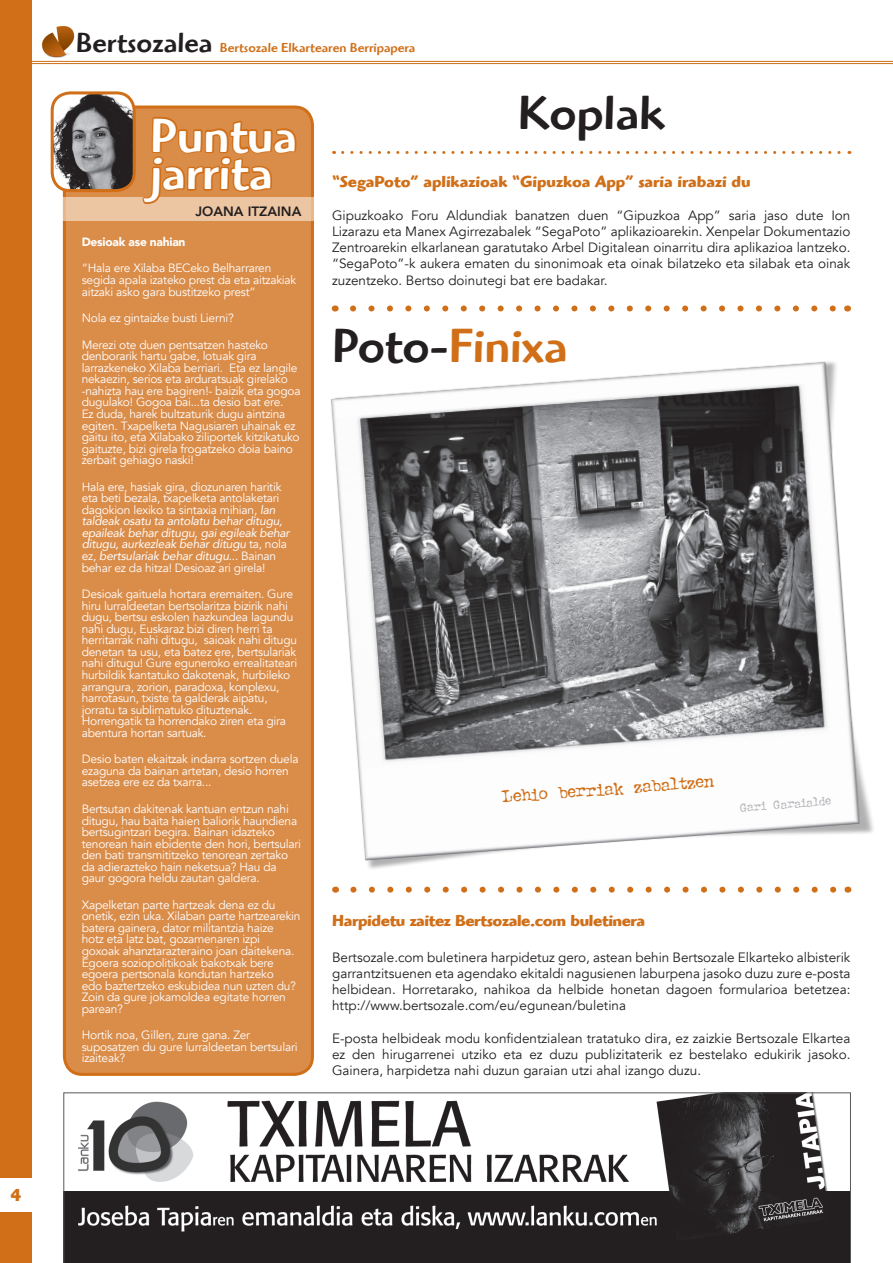
<style>
.page{position:relative;width:893px;height:1263px;background:#fff}
.page>*{position:absolute;margin:0;border:0;box-sizing:border-box;transform-origin:0 0}
.t1{font:500 49.5px "Highlander Std";color:#fff}
.t2{font:500 49.5px "Highlander Std";color:#d06f18}
.t3{font:500 49.5px "Highlander Std";color:#231f20}
.t4{font:19.5px "Typewriter Oldstyle";color:#d06f18}
.t5{font:700 18px "Highlander Std";color:#d06f18}
.t6{font:700 16.5px "Highlander Std";color:#d06f18}
.t7{font:700 16.5px "Highlander Std";letter-spacing:-.02em;color:#d06f18}
.t8{font:13.5px/16.2px "Avenir";color:#231f20;text-align:justify}
.t9{font:500 13.5px "Highlander Std";color:#d06f18}
.t10{font:13.5px "Typewriter Oldstyle";color:#b2b3b7}
.t11{font:800 13.5px "Avenir";color:#231f20}
.t12{font:12px/11.6px "Avenir";letter-spacing:-.02em;color:#fff}
.t13{font:900 12px "Avenir";letter-spacing:-.02em;color:#fff}
.s1{font-size:28.65px;color:#231f20}
.s2{font-style:italic}
.s3{color:#231f20}
</style>
<div class="page">
<div style="left:0;top:0;width:32px;height:1263px;background:#d06f18"></div>
<img style="left:41px;top:25px;width:34px;height:33px">
<hr style="left:0;top:61px;width:893px;height:1px;background:#d06f18">
<hr style="left:0;top:63px;width:893px;height:1px;background:#d06f18">
<div style="left:0;top:1178px;width:32px;height:33px;background:#fff"></div>
<div style="left:64px;top:107px;width:248px;height:967px;background:#da8c49;border-radius:18px"></div>
<div style="left:63px;top:106px;width:251px;height:970px;border:3px solid #d06f18;border-radius:18px"></div>
<div style="left:62px;top:197px;width:252px;height:24px;background:#ecc5a3"></div>
<img style="left:52px;top:95px;width:80px;height:96px">
<div style="left:51px;top:91px;width:85px;height:101px;border:3px solid #d06f18;border-radius:18px"></div>
<svg style="left:140px;top:117px;width:159px;height:90px"></svg>
<svg style="left:343px;top:151px;width:507px;height:3px"></svg>
<svg style="left:353px;top:305px;width:483px;height:6px"></svg>
<img style="left:310px;top:317px;width:564px;height:594px">
<svg style="left:63px;top:1092px;width:788px;height:171px"></svg>
<p class="t5" style="left:11px;top:1184px;width:12px">4</p>
<p class="t9" style="left:76px;top:40px;width:341px"><span class="s1">Bertsozalea</span> Bertsozale Elkartearen Berripapera</p>
<p class="t1" style="left:150px;top:107px;width:148px">Puntua</p>
<p class="t1" style="left:150px;top:144px;width:124px">jarrita</p>
<p class="t11" style="left:195px;top:199px;width:107px">JOANA ITZAINA</p>
<p class="t13" style="left:82px;top:231px;width:105px">Desioak ase nahian</p>
<p class="t12" style="left:82px;top:263px;width:216px">“Hala ere Xilaba BECeko Belharraren segida apala izateko prest da eta aitzakiak aitzaki asko gara bustitzeko prest”</p>
<p class="t12" style="left:82px;top:312px;width:154px">Nola ez gintaizke busti Lierni?</p>
<p class="t12" style="left:82px;top:339px;width:220px">Merezi ote duen pentsatzen hasteko denborarik hartu gabe, lotuak gira larrazkeneko Xilaba berriari. Eta ez langile nekaezin, serios eta arduratsuak girelako -nahizta hau ere bagiren!- baizik eta gogoa dugulako! Gogoa bai...ta desio bat ere.<br>Ez duda, harek bultzaturik dugu aintzina egiten. Txapelketa Nagusiaren uhainak ez gaitu ito, eta Xilabako ziliportek kitzikatuko gaituzte, bizi girela frogatzeko doia baino zerbait gehiago naski!</p>
<p class="t12" style="left:82px;top:481px;width:210px">Hala ere, hasiak gira, diozunaren haritik eta beti bezala, txapelketa antolaketari dagokion lexiko ta sintaxia mihian, <span class="s2">lan taldeak osatu ta antolatu behar ditugu, epaileak behar ditugu, gai egileak behar ditugu, aurkezleak behar ditugu</span> ta, nola ez, <span class="s2">bertsulariak behar ditugu</span>... Bainan behar ez da hitza! Desioaz ari girela!</p>
<p class="t12" style="left:82px;top:588px;width:217px">Desioak gaituela hortara eremaiten. Gure hiru lurraldeetan bertsolaritza bizirik nahi dugu, bertsu eskolen hazkundea lagundu nahi dugu, Euskaraz bizi diren herri ta herritarrak nahi ditugu, saioak nahi ditugu denetan ta usu, eta batez ere, bertsulariak nahi ditugu! Gure eguneroko errealitateari hurbildik kantatuko dakotenak, hurbileko arrangura, zorion, paradoxa, konplexu, harrotasun, txiste ta galderak aipatu, jorratu ta sublimatuko dituztenak.<br>Horrengatik ta horrendako ziren eta gira abentura hortan sartuak.</p>
<p class="t12" style="left:82px;top:754px;width:218px">Desio baten ekaitzak indarra sortzen duela ezaguna da bainan artetan, desio horren asetzea ere ez da txarra...</p>
<p class="t12" style="left:82px;top:803px;width:221px">Bertsutan dakitenak kantuan entzun nahi ditugu, hau baita haien baliorik haundiena bertsugintzari begira. Bainan idazteko tenorean hain ebidente den hori, bertsulari den bati transmititzeko tenorean zertako da adierazteko hain neketsua? Hau da gaur gogora heldu zautan galdera.</p>
<p class="t12" style="left:82px;top:899px;width:220px">Xapelketan parte hartzeak dena ez du onetik, ezin uka. Xilaban parte hartzearekin batera gainera, dator militantzia haize<br>hotz eta latz bat, gozamenaren izpi goxoak ahanztarazteraino joan daitekena.<br>Egoera soziopolitikoak bakotxak bere egoera pertsonala kondutan hartzeko<br>edo baztertzeko eskubidea nun uzten du?<br>Zoin da gure jokamoldea egitate horren parean?</p>
<p class="t12" style="left:82px;top:1030px;width:217px">Hortik noa, Gillen, zure gana. Zer suposatzen du gure lurraldeetan bertsulari izaiteak?</p>
<p class="t3" style="left:518px;top:84px;width:149px">Koplak</p>
<p class="t6" style="left:332px;top:172px;width:420px">“SegaPoto” aplikazioak “Gipuzkoa App” saria irabazi du</p>
<p class="t8" style="left:332px;top:207px;width:520px">Gipuzkoako Foru Aldundiak banatzen duen “Gipuzkoa App” saria jaso dute Ion Lizarazu eta Manex Agirrezabalek “SegaPoto” aplikazioarekin. Xenpelar Dokumentazio Zentroarekin elkarlanean garatutako Arbel Digitalean oinarritu dira aplikazioa lantzeko. “SegaPoto”-k aukera ematen du sinonimoak eta oinak bilatzeko eta silabak eta oinak zuzentzeko. Bertso doinutegi bat ere badakar.</p>
<p class="t2" style="left:332px;top:317px;width:237px"><span class="s3">Poto-</span>Finixa</p>
<p class="t4" style="left:501px;top:785px;width:214px;rotate:-4deg">Lehio berriak zabaltzen</p>
<p class="t10" style="left:739px;top:799px;width:93px;rotate:-4deg">Gari Garaialde</p>
<p class="t7" style="left:332px;top:910px;width:314px">Harpidetu zaitez Bertsozale.com buletinera</p>
<p class="t8" style="left:332px;top:949px;width:520px">Bertsozale.com buletinera harpidetuz gero, astean behin Bertsozale Elkarteko albisterik garrantzitsuenen eta agendako ekitaldi nagusienen laburpena jasoko duzu zure e-posta helbidean. Horretarako, nahikoa da helbide honetan dagoen formularioa betetzea: http://www.bertsozale.com/eu/egunean/buletina</p>
<p class="t8" style="left:332px;top:1030px;width:520px">E-posta helbideak modu konfidentzialean tratatuko dira, ez zaizkie Bertsozale Elkartea ez den hirugarrenei utziko eta ez duzu publizitaterik ez bestelako edukirik jasoko.<br>Gainera, harpidetza nahi duzun garaian utzi ahal izango duzu.</p>
</div>
